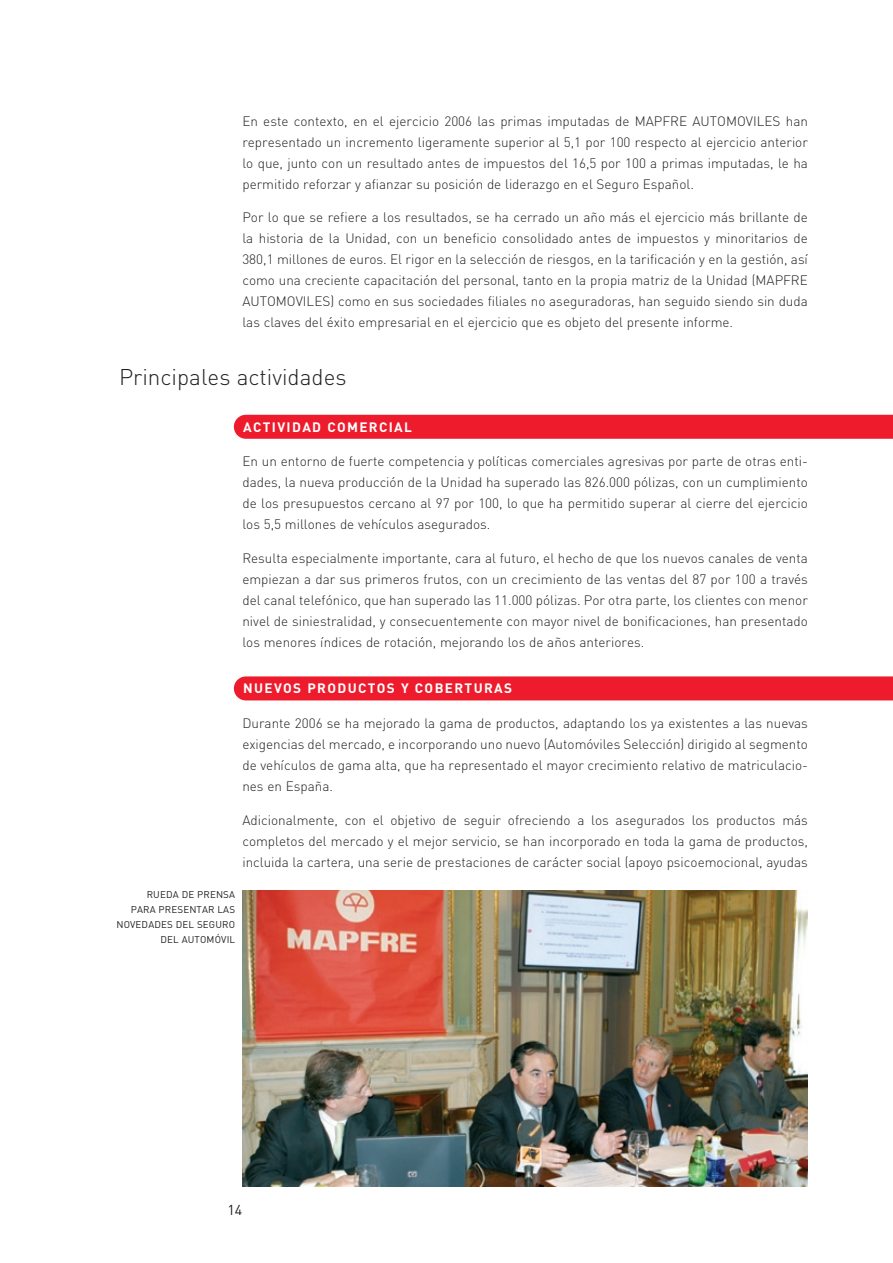
<style>
.page{position:relative;width:893px;height:1263px;background:#fff}
.page>*{position:absolute;margin:0;border:0;box-sizing:border-box;transform-origin:0 0}
.t1{font:300 22.5px "DIN";color:#231f20}
.t2{font:14.25px "DIN";color:#231f20}
.t3{font:300 13.5px/21px "DIN";color:#231f20;text-align:justify}
.t4{font:700 13.5px "DIN";letter-spacing:.1em;color:#fff}
.t5{font:9.75px/15px "DIN";letter-spacing:.015em;color:#231f20;text-align:right}
</style>
<div class="page">
<div style="left:234px;top:415px;width:659px;height:24px;background:#ee1b2c"></div>
<div style="left:234px;top:676px;width:659px;height:24px;background:#ee1b2c"></div>
<img style="left:242px;top:890px;width:566px;height:296px">
<p class="t3" style="left:242px;top:110px;width:567px">En este contexto, en el ejercicio 2006 las primas imputadas de MAPFRE AUTOMOVILES han representado un incremento ligeramente superior al 5,1 por 100 respecto al ejercicio anterior lo que, junto con un resultado antes de impuestos del 16,5 por 100 a primas imputadas, le ha permitido reforzar y afianzar su posición de liderazgo en el Seguro Español.</p>
<p class="t3" style="left:242px;top:207px;width:567px">Por lo que se refiere a los resultados, se ha cerrado un año más el ejercicio más brillante de la historia de la Unidad, con un beneficio consolidado antes de impuestos y minoritarios de 380,1 millones de euros. El rigor en la selección de riesgos, en la tarificación y en la gestión, así como una creciente capacitación del personal, tanto en la propia matriz de la Unidad (MAPFRE AUTOMOVILES) como en sus sociedades filiales no aseguradoras, han seguido siendo sin duda las claves del éxito empresarial en el ejercicio que es objeto del presente informe.</p>
<h1 class="t1" style="left:119px;top:363px;width:229px">Principales actividades</h1>
<p class="t4" style="left:243px;top:418px;width:170px">ACTIVIDAD COMERCIAL</p>
<p class="t3" style="left:242px;top:451px;width:567px">En un entorno de fuerte competencia y políticas comerciales agresivas por parte de otras enti&shy;dades, la nueva producción de la Unidad ha superado las 826.000 pólizas, con un cumplimiento de los presupuestos cercano al 97 por 100, lo que ha permitido superar al cierre del ejercicio los 5,5 millones de vehículos asegurados.</p>
<p class="t3" style="left:242px;top:547px;width:567px">Resulta especialmente importante, cara al futuro, el hecho de que los nuevos canales de venta empiezan a dar sus primeros frutos, con un crecimiento de las ventas del 87 por 100 a través del canal telefónico, que han superado las 11.000 pólizas. Por otra parte, los clientes con menor nivel de siniestralidad, y consecuentemente con mayor nivel de bonificaciones, han presentado los menores índices de rotación, mejorando los de años anteriores.</p>
<p class="t4" style="left:243px;top:680px;width:270px">NUEVOS PRODUCTOS Y COBERTURAS</p>
<p class="t3" style="left:242px;top:712px;width:567px">Durante 2006 se ha mejorado la gama de productos, adaptando los ya existentes a las nuevas exigencias del mercado, e incorporando uno nuevo (Automóviles Selección) dirigido al segmento de vehículos de gama alta, que ha representado el mayor crecimiento relativo de matriculacio&shy;nes en España.</p>
<p class="t3" style="left:242px;top:809px;width:567px">Adicionalmente, con el objetivo de seguir ofreciendo a los asegurados los productos más completos del mercado y el mejor servicio, se han incorporado en toda la gama de productos, incluida la cartera, una serie de prestaciones de carácter social (apoyo psicoemocional, ayudas</p>
<p class="t5" style="left:116px;top:887px;width:120px">RUEDA DE PRENSA<br>PARA PRESENTAR LAS<br>NOVEDADES DEL SEGURO<br>DEL AUTOMÓVIL</p>
<p class="t2" style="left:227px;top:1201px;width:16px">14</p>
</div>
